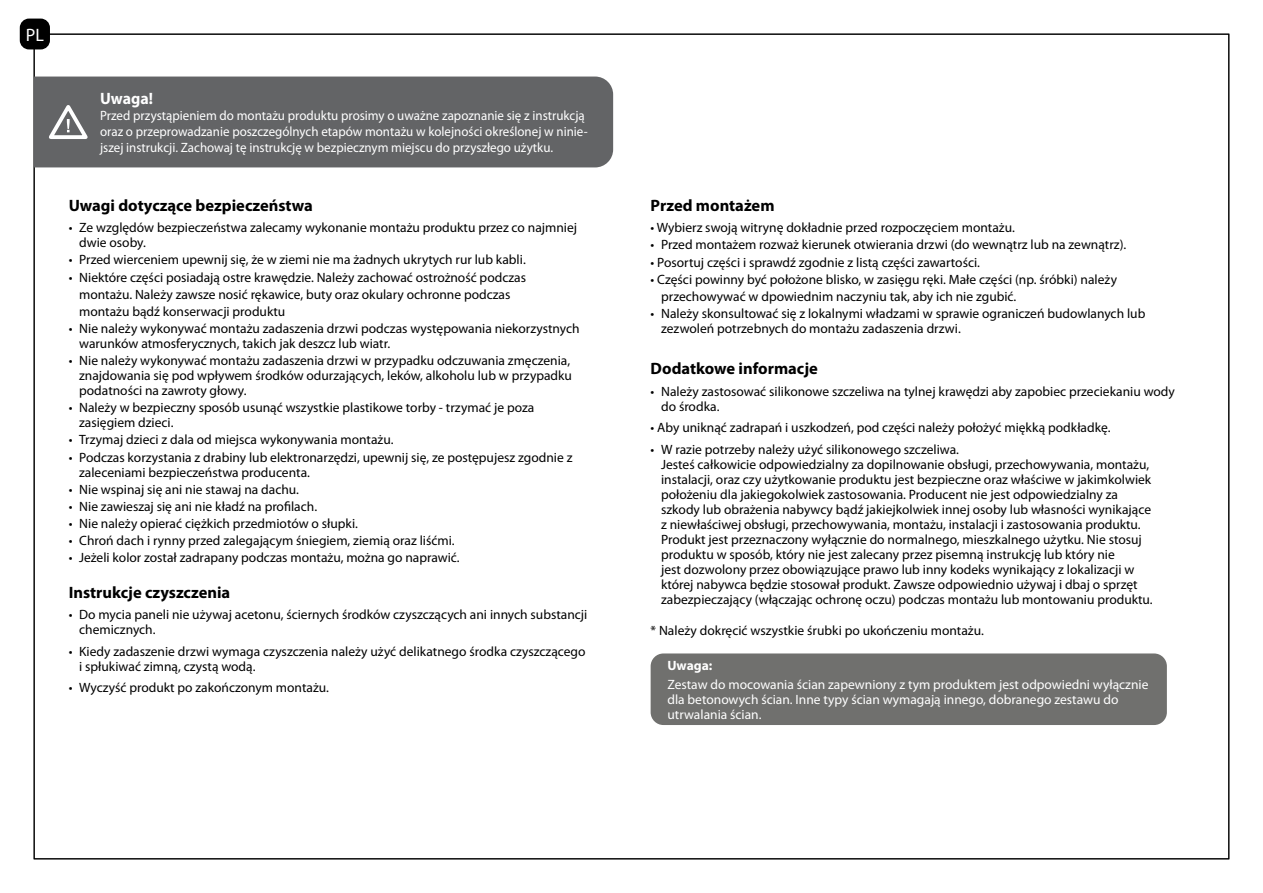
<style>
.page{position:relative;width:1263px;height:893px;background:#fff}
.page>*{position:absolute;margin:0;border:0;box-sizing:border-box;transform-origin:0 0}
.t1{font:18px "Myriad Pro";color:#fff}
.t2{font:700 16.5px "Myriad Pro";color:#000}
.t3{font:700 16.5px "Myriad Pro";color:#fff;scale:.96 1}
.t4{font:13.5px/15px "Myriad Pro";color:#000}
.t5{font:13.5px/16.2px "Myriad Pro";color:#fff;scale:.96 1}
.t6{font:13.5px/15px "Myriad Pro";color:#fff}
.t7{font:700 13.5px "Myriad Pro";letter-spacing:-.005em;color:#fff}
</style>
<div class="page">
<div style="left:34px;top:77px;width:579px;height:90px;background:#636466"></div>
<svg style="left:44px;top:102px;width:48px;height:39px"></svg>
<div style="left:21px;top:19px;width:28px;height:30px;background:#000;border-radius:9px"></div>
<div style="left:20px;top:19px;width:30px;height:30px;border:2px solid #000;border-radius:9px"></div>
<div style="left:651px;top:653px;width:516px;height:72px;background:#70706e;border-radius:13px"></div>
<h1 class="t1" style="left:26px;top:25px;width:20px">PL</h1>
<p class="t3" style="left:100px;top:90px;width:57px">Uwaga!</p>
<p class="t5" style="left:100px;top:108px;width:509px">Przed przystąpieniem do montażu produktu prosimy o uważne zapoznanie się z instrukcją oraz o przeprowadzanie poszczególnych etapów montażu w kolejności określonej w ninie&shy;jszej instrukcji. Zachowaj tę instrukcję w bezpiecznym miejscu do przyszłego użytku.</p>
<p class="t2" style="left:69px;top:197px;width:246px">Uwagi dotyczące bezpieczeństwa</p>
<p class="t4" style="left:79px;top:221px;width:499px;text-indent:-11px">• Ze względów bezpieczeństwa zalecamy wykonanie montażu produktu przez co najmniej dwie osoby.</p>
<p class="t4" style="left:69px;top:253px;width:459px">• Przed wierceniem upewnij się, że w ziemi nie ma żadnych ukrytych rur lub kabli.</p>
<p class="t4" style="left:79px;top:269px;width:448px;line-height:17.1px;text-indent:-11px">• Niektóre części posiadają ostre krawędzie. Należy zachować ostrożność podczas montażu. Należy zawsze nosić rękawice, buty oraz okulary ochronne podczas montażu bądź konserwacji produktu</p>
<p class="t4" style="left:79px;top:321px;width:502px;text-indent:-11px">• Nie należy wykonywać montażu zadaszenia drzwi podczas występowania niekorzystnych warunków atmosferycznych, takich jak deszcz lub wiatr.</p>
<p class="t4" style="left:79px;top:353px;width:494px;text-indent:-11px">• Nie należy wykonywać montażu zadaszenia drzwi w przypadku odczuwania zmęczenia, znajdowania się pod wpływem środków odurzających, leków, alkoholu lub w przypadku podatności na zawroty głowy.</p>
<p class="t4" style="left:79px;top:401px;width:457px;text-indent:-11px">• Należy w bezpieczny sposób usunąć wszystkie plastikowe torby - trzymać je poza zasięgiem dzieci.</p>
<p class="t4" style="left:69px;top:433px;width:326px">• Trzymaj dzieci z dala od miejsca wykonywania montażu.</p>
<p class="t4" style="left:79px;top:450px;width:495px;text-indent:-11px">• Podczas korzystania z drabiny lub elektronarzędzi, upewnij się, ze postępujesz zgodnie z zaleceniami bezpieczeństwa producenta.</p>
<p class="t4" style="left:69px;top:482px;width:232px">• Nie wspinaj się ani nie stawaj na dachu.</p>
<p class="t4" style="left:69px;top:499px;width:250px">• Nie zawieszaj się ani nie kładź na profilach.</p>
<p class="t4" style="left:69px;top:516px;width:291px">• Nie należy opierać ciężkich przedmiotów o słupki.</p>
<p class="t4" style="left:69px;top:533px;width:387px">• Chroń dach i rynny przed zalegającym śniegiem, ziemią oraz liśćmi.</p>
<p class="t4" style="left:69px;top:550px;width:392px">• Jeżeli kolor został zadrapany podczas montażu, można go naprawić.</p>
<p class="t2" style="left:69px;top:584px;width:163px">Instrukcje czyszczenia</p>
<p class="t4" style="left:79px;top:608px;width:510px;text-indent:-11px">• Do mycia paneli nie używaj acetonu, ściernych środków czyszczących ani innych substancji chemicznych.</p>
<p class="t4" style="left:79px;top:644px;width:508px;text-indent:-11px">• Kiedy zadaszenie drzwi wymaga czyszczenia należy użyć delikatnego środka czyszczącego i spłukiwać zimną, czystą wodą.</p>
<p class="t4" style="left:69px;top:680px;width:262px">• Wyczyść produkt po zakończonym montażu.</p>
<p class="t2" style="left:651px;top:197px;width:125px">Przed montażem</p>
<p class="t4" style="left:651px;top:221px;width:366px">• Wybierz swoją witrynę dokładnie przed rozpoczęciem montażu.</p>
<p class="t4" style="left:651px;top:238px;width:477px">• Przed montażem rozważ kierunek otwierania drzwi (do wewnątrz lub na zewnątrz).</p>
<p class="t4" style="left:651px;top:255px;width:331px">• Posortuj części i sprawdź zgodnie z listą części zawartości.</p>
<p class="t4" style="left:661px;top:271px;width:457px;line-height:17.1px;text-indent:-11px">• Części powinny być położone blisko, w zasięgu ręki. Małe części (np. śróbki) należy przechowywać w dpowiednim naczyniu tak, aby ich nie zgubić.</p>
<p class="t4" style="left:661px;top:306px;width:486px;text-indent:-11px">• Należy skonsultować się z lokalnymi władzami w sprawie ograniczeń budowlanych lub zezwoleń potrzebnych do montażu zadaszenia drzwi.</p>
<p class="t2" style="left:651px;top:361px;width:169px">Dodatkowe informacje</p>
<p class="t4" style="left:661px;top:384px;width:515px;text-indent:-11px">• Należy zastosować silikonowe szczeliwa na tylnej krawędzi aby zapobiec przeciekaniu wody do środka.</p>
<p class="t4" style="left:651px;top:421px;width:461px">• Aby uniknąć zadrapań i uszkodzeń, pod części należy położyć miękką podkładkę.</p>
<p class="t4" style="left:661px;top:442px;width:493px;text-indent:-11px">• W razie potrzeby należy użyć silikonowego szczeliwa.<br>Jesteś całkowicie odpowiedzialny za dopilnowanie obsługi, przechowywania, montażu, instalacji, oraz czy użytkowanie produktu jest bezpieczne oraz właściwe w jakimkolwiek położeniu dla jakiegokolwiek zastosowania. Producent nie jest odpowiedzialny za szkody lub obrażenia nabywcy bądź jakiejkolwiek innej osoby lub własności wynikające z niewłaściwej obsługi, przechowywania, montażu, instalacji i zastosowania produktu.<br>Produkt jest przeznaczony wyłącznie do normalnego, mieszkalnego użytku. Nie stosuj produktu w sposób, który nie jest zalecany przez pisemną instrukcję lub który nie<br>jest dozwolony przez obowiązujące prawo lub inny kodeks wynikający z lokalizacji w której nabywca będzie stosował produkt. Zawsze odpowiednio używaj i dbaj o sprzęt zabezpieczający (włączając ochronę oczu) podczas montażu lub montowaniu produktu.</p>
<p class="t4" style="left:651px;top:623px;width:335px">* Należy dokręcić wszystkie śrubki po ukończeniu montażu.</p>
<p class="t7" style="left:667px;top:658px;width:46px">Uwaga:</p>
<p class="t6" style="left:667px;top:677px;width:482px">Zestaw do mocowania ścian zapewniony z tym produktem jest odpowiedni wyłącznie dla betonowych ścian. Inne typy ścian wymagają innego, dobranego zestawu do utrwalania ścian.</p>
</div>
